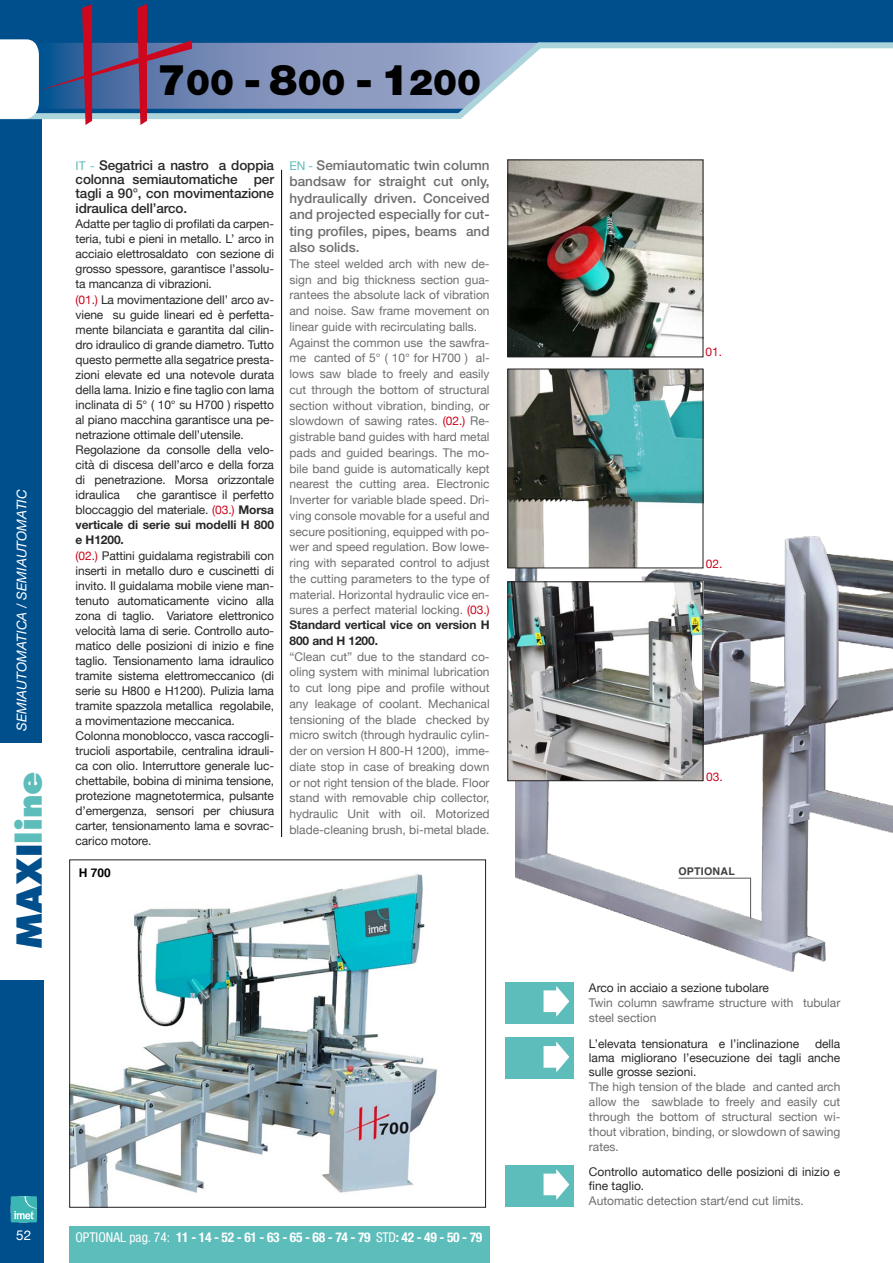
<style>
.page{position:relative;width:893px;height:1263px;background:#fff}
.page>*{position:absolute;margin:0;border:0;box-sizing:border-box;transform-origin:0 0}
.t1{font:900 35.85px "Helvetica Neue";color:#000}
.t2{font:800 33.45px "Futura";color:#004f8d}
.t3{font:500 13.5px/16.5px "Helvetica Neue";color:#6d6e70;text-align:justify}
.t4{font:500 13.5px/14.4px "Helvetica Neue";letter-spacing:-.01em;color:#282829;text-align:justify}
.t5{font:700 condensed 13.5px "Helvetica Neue";letter-spacing:-.025em;color:#fff}
.t6{font:italic 13.5px "Helvetica Neue";color:#fff}
.t7{font:13.5px "Helvetica Neue";color:#fff}
.t8{font:12px/15px "Helvetica Neue";letter-spacing:-.01em;color:#282829}
.t9{font:12px/15.8px "Helvetica Neue";color:#6d6e70}
.t10{font:12px "Helvetica Neue";color:#cd071e}
.t11{font:700 12px "Helvetica";color:#000}
.t12{font:700 10.65px "Helvetica";letter-spacing:.02em;color:#3e3f41}
.s1{color:#5dbdba}
.s2{font-size:42.6px}
.s3{font-weight:400;font-size:12px;color:#5dbdba}
.s4{color:#cd071e}
.s5{font-weight:700}
.s6{font-weight:700;color:#282829}
.s7{font-weight:400}
</style>
<div class="page">
<div style="left:0;top:110px;width:42px;height:632px;background:#004f8d"></div>
<div style="left:0;top:980px;width:43px;height:283px;background:#004f8d"></div>
<svg style="left:11px;top:1196px;width:26px;height:26px"></svg>
<img style="left:516px;top:0;width:377px;height:1003px">
<svg style="left:542px;top:39px;width:351px;height:83px"></svg>
<hr style="left:281px;top:170px;width:1px;height:667px;background:#000">
<div style="left:505px;top:982px;width:68px;height:41px;background:#5dbdba"></div>
<div style="left:505px;top:1037px;width:68px;height:42px;background:#5dbdba"></div>
<div style="left:505px;top:1165px;width:68px;height:41px;background:#5dbdba"></div>
<svg style="left:543px;top:986px;width:26px;height:31px"></svg>
<svg style="left:543px;top:1041px;width:26px;height:31px"></svg>
<svg style="left:543px;top:1169px;width:26px;height:31px"></svg>
<div style="left:70px;top:1226px;width:420px;height:37px;background:#5dbdba"></div>
<img style="left:71px;top:874px;width:366px;height:332px">
<div style="left:69px;top:859px;width:417px;height:349px;border:1px solid #231f20"></div>
<svg style="left:0;top:4px;width:542px;height:121px;background:#6685ae"></svg>
<svg style="left:678px;top:878px;width:73px;height:41px"></svg>
<img style="left:509px;top:161px;width:192px;height:194px">
<div style="left:507px;top:159px;width:196px;height:198px;border:1px solid #231f20"></div>
<img style="left:509px;top:371px;width:192px;height:195px">
<div style="left:507px;top:369px;width:196px;height:199px;border:1px solid #231f20"></div>
<img style="left:509px;top:583px;width:192px;height:196px">
<div style="left:507px;top:581px;width:196px;height:200px;border:1px solid #231f20"></div>
<p class="t6" style="left:14px;top:731px;width:243px;rotate:-90deg">SEMIAUTOMATICA / SEMIAUTOMATIC</p>
<h2 class="t2" style="left:8px;top:949px;width:179px;rotate:-90deg">MAXI<span class="s1">line</span></h2>
<p class="t7" style="left:16px;top:1225px;width:17px">52</p>
<h1 class="t1" style="left:158px;top:61px;width:325px"><span class="s2">7</span>00 <span class="s2">- 8</span>00 <span class="s2">- 1</span>200</h1>
<p class="t4" style="left:76px;top:157px;width:200px"><span class="s3">IT -</span> Segatrici a nastro a doppia colonna semiautomatiche per tagli a 90°, con movimentazione idraulica dell’arco.</p>
<p class="t8" style="left:76px;top:217px;width:200px">Adatte per taglio di profilati da carpen&shy;teria, tubi e pieni in metallo. L’ arco in acciaio elettrosaldato con sezione di grosso spessore, garantisce l’assolu&shy;ta mancanza di vibrazioni.<br><span class="s4">(01.)</span> La movimentazione dell’ arco av&shy;viene su guide lineari ed è perfetta&shy;mente bilanciata e garantita dal cilin&shy;dro idraulico di grande diametro. Tutto questo permette alla segatrice presta&shy;zioni elevate ed una notevole durata della lama. Inizio e fine taglio con lama inclinata di 5° ( 10° su H700 ) rispetto al piano macchina garantisce una pe&shy;netrazione ottimale dell’utensile.<br>Regolazione da consolle della velo&shy;cità di discesa dell’arco e della forza di penetrazione. Morsa orizzontale idraulica</p>
<p class="t8" style="left:76px;top:487px;width:200px;text-indent:61px">che garantisce il perfetto bloccaggio del materiale. <span class="s4">(03.)</span> <span class="s5">Morsa verticale di serie sui modelli H 800 e H1200.<br></span><span class="s4">(02.)</span> Pattini guidalama registrabili con inserti in metallo duro e cuscinetti di invito. Il guidalama mobile viene man&shy;tenuto automaticamente vicino alla zona di taglio. Variatore elettronico velocità lama di serie. Controllo auto&shy;matico delle posizioni di inizio e fine taglio. Tensionamento lama idraulico tramite sistema elettromeccanico (di serie su H800 e H1200). Pulizia lama tramite spazzola metallica regolabile, a movimentazione meccanica.<br>Colonna monoblocco, vasca raccogli&shy;trucioli asportabile, centralina idrauli&shy;ca con olio. Interruttore generale luc&shy;chettabile, bobina di minima tensione, protezione magnetotermica, pulsante d’emergenza, sensori per chiusura carter, tensionamento lama e sovrac&shy;carico motore.</p>
<p class="t3" style="left:289px;top:156px;width:202px"><span class="s3">EN -</span> Semiautomatic twin column bandsaw for straight cut only, hydraulically driven. Conceived and projected especially for cut&shy;ting profiles, pipes, beams and also solids.</p>
<p class="t9" style="left:289px;top:256px;width:202px">The steel welded arch with new de&shy;sign and big thickness section gua&shy;rantees the absolute lack of vibration and noise. Saw frame movement on linear guide with recirculating balls.<br>Against the common use the sawfra&shy;me canted of 5° ( 10° for H700 ) al&shy;lows saw blade to freely and easily cut through the bottom of structural section without vibration, binding, or slowdown of sawing rates. <span class="s4">(02.)</span> Re&shy;gistrable band guides with hard metal pads and guided bearings. The mo&shy;bile band guide is automatically kept nearest the cutting area. Electronic Inverter for variable blade speed. Dri&shy;ving console movable for a useful and secure positioning, equipped with po&shy;wer and speed regulation. Bow lowe&shy;ring with separated control to adjust the cutting parameters to the type of material. Horizontal hydraulic vice en&shy;sures a perfect material locking. <span class="s4">(03.)<br></span><span class="s6">Standard vertical vice on version H 800 and H 1200.</span></p>
<p class="t9" style="left:289px;top:649px;width:202px;text-align:justify">“Clean cut” due to the standard co&shy;oling system with minimal lubrication to cut long pipe and profile without any leakage of coolant. Mechanical tensioning of the blade checked by micro switch (through hydraulic cylin&shy;der on version H 800-H 1200), imme&shy;diate stop in case of breaking down or not right tension of the blade. Floor stand with removable chip collector, hydraulic Unit with oil. Motorized blade-cleaning brush, bi-metal blade.</p>
<p class="t10" style="left:705px;top:343px;width:18px">01.</p>
<p class="t10" style="left:706px;top:555px;width:18px">02.</p>
<p class="t10" style="left:706px;top:768px;width:18px">03.</p>
<p class="t11" style="left:79px;top:863px;width:34px">H 700</p>
<p class="t12" style="left:678px;top:863px;width:58px">OPTIONAL</p>
<p class="t5" style="left:75px;top:1229px;width:409px"><span class="s7">OPTIONAL pag. 74:</span> 11 - 14 - 52 - 61 - 63 - 65 - 68 - 74 - 79 <span class="s7">STD</span>: 42 - 49 - 50 - 79</p>
<p class="t8" style="left:589px;top:981px;width:181px">Arco in acciaio a sezione tubolare</p>
<p class="t9" style="left:589px;top:996px;width:253px;line-height:15px">Twin column sawframe structure with tubular steel section</p>
<p class="t8" style="left:589px;top:1037px;width:212px">L’elevata tensionatura e l’inclinazione</p>
<p class="t8" style="left:589px;top:1037px;width:253px;line-height:14.2px;text-align:justify;text-indent:226px">della lama migliorano l’esecuzione dei tagli anche sulle grosse sezioni.</p>
<p class="t9" style="left:589px;top:1080px;width:253px;line-height:15px;text-align:justify">The high tension of the blade and canted arch allow the sawblade to freely and easily cut through the bottom of structural section wi&shy;thout vibration, binding, or slowdown of sawing rates.</p>
<p class="t8" style="left:589px;top:1165px;width:253px;line-height:14.2px">Controllo automatico delle posizioni di inizio e fine taglio.</p>
<p class="t9" style="left:589px;top:1193px;width:216px">Automatic detection start/end cut limits.</p>
</div>
